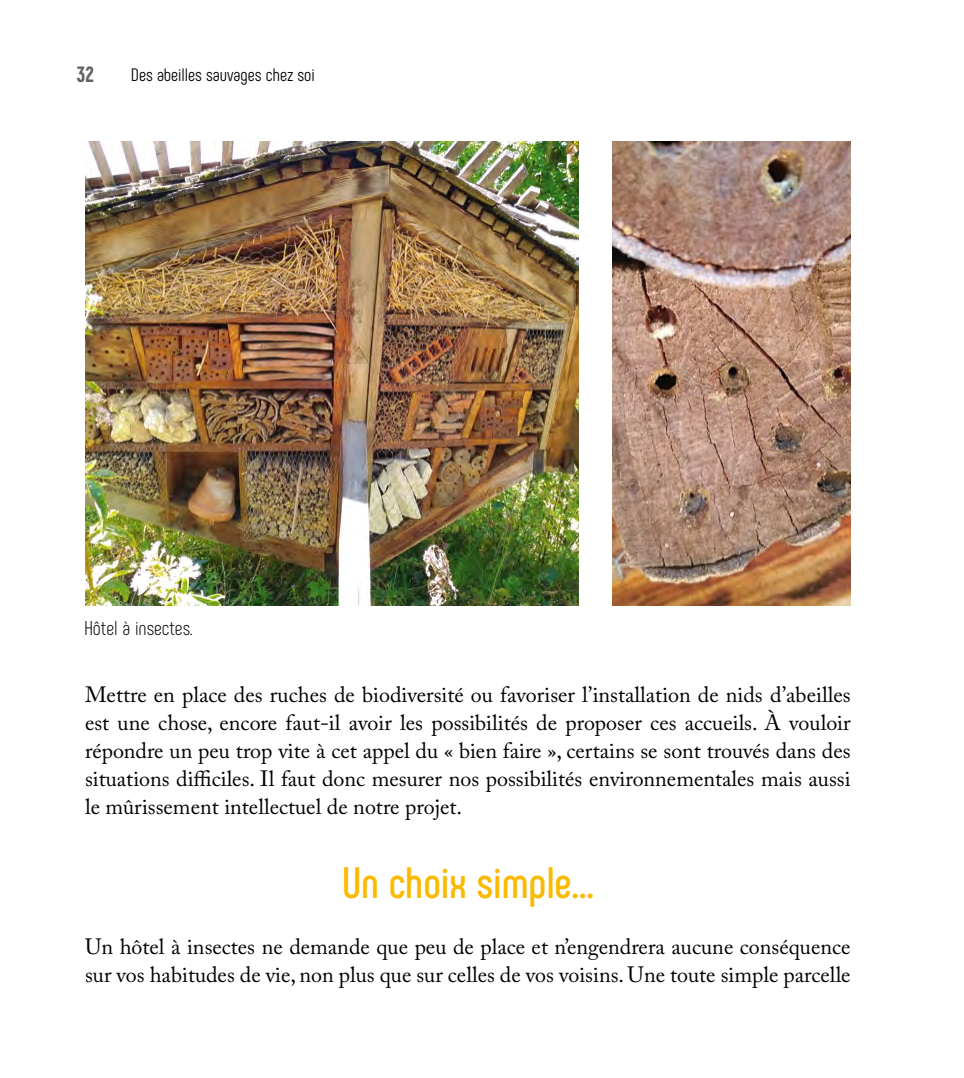
<style>
.page{position:relative;width:964px;height:1078px;background:#fff}
.page>*{position:absolute;margin:0;border:0;box-sizing:border-box;transform-origin:0 0}
.t1{font:700 44px "Phenomena";color:#fbba00}
.t2{font:22px/28px "Adobe Caslon Pro";color:#000;text-align:justify}
.t3{font:800 22px "Phenomena";color:#646363}
.t4{font:300 20px "Phenomena";color:#000}
.t5{font:18px "Phenomena";color:#000}
</style>
<div class="page">
<img style="left:85px;top:142px;width:493px;height:463px">
<img style="left:612px;top:142px;width:238px;height:463px">
<p class="t3" style="left:76px;top:60px;width:19px">32</p>
<p class="t5" style="left:131px;top:65px;width:185px">Des abeilles sauvages chez soi</p>
<p class="t4" style="left:84px;top:616px;width:110px">Hôtel à insectes.</p>
<p class="t2" style="left:85px;top:680px;width:767px">Mettre en place des ruches de biodiversité ou favoriser l’installation de nids d’abeilles est une chose, encore faut-il avoir les possibilités de proposer ces accueils. À vouloir répondre un peu trop vite à cet appel du « bien faire », certains se sont trouvés dans des situations difficiles. Il faut donc mesurer nos possibilités environnementales mais aussi le mûrissement intellectuel de notre projet.</p>
<h1 class="t1" style="left:342px;top:855px;width:253px">Un choix simple…</h1>
<p class="t2" style="left:85px;top:932px;width:767px">Un hôtel à insectes ne demande que peu de place et n’engendrera aucune conséquence sur vos habitudes de vie, non plus que sur celles de vos voisins. Une toute simple parcelle</p>
</div>
